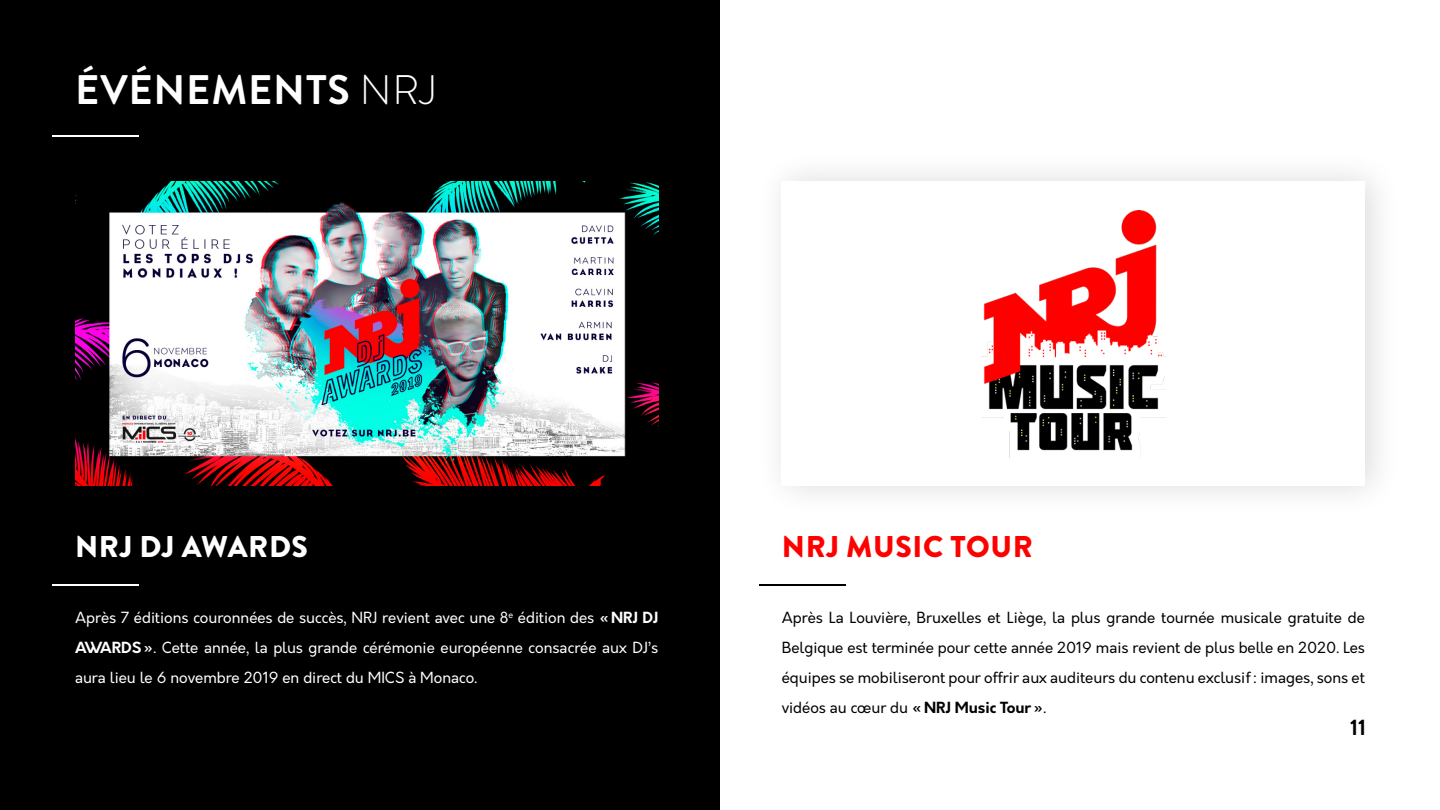
<style>
.page{position:relative;width:1440px;height:810px;background:#fff}
.page>*{position:absolute;margin:0;border:0;box-sizing:border-box;transform-origin:0 0}
.t1{font:700 41.25px "Brandon Grotesque";letter-spacing:.02em;color:#fff}
.t2{font:900 30px "Brandon Grotesque";letter-spacing:.02em;color:#f00}
.t3{font:900 30px "Brandon Grotesque";letter-spacing:.02em;color:#fff}
.t4{font:700 22.5px "Brandon Grotesque";color:#000}
.t5{font:15px/30px "Orkney";color:#000;text-align:justify}
.t6{font:15px/30px "Orkney";color:#fff;text-align:justify}
.s1{font-weight:300}
.s2{font-weight:700}
</style>
<div class="page">
<div style="left:0;top:0;width:720px;height:810px;background:#000"></div>
<hr style="left:52px;top:135px;width:87px;height:2px;background:#fff">
<img style="left:75px;top:182px;width:583px;height:304px">
<div style="left:755px;top:149px;width:647px;height:369px;background:#fafafa"></div>
<div style="left:782px;top:182px;width:583px;height:304px;background:#fff"></div>
<img style="left:982px;top:210px;width:184px;height:248px">
<hr style="left:53px;top:584px;width:86px;height:2px;background:#fff">
<hr style="left:759px;top:584px;width:87px;height:2px;background:#000">
<h1 class="t1" style="left:75px;top:61px;width:362px">ÉVÉNEMENTS <span class="s1">NRJ</span></h1>
<h2 class="t3" style="left:75px;top:525px;width:234px">NRJ DJ AWARDS</h2>
<h2 class="t2" style="left:782px;top:525px;width:252px">NRJ MUSIC TOUR</h2>
<p class="t6" style="left:75px;top:603px;width:585px">Après 7 éditions couronnées de succès, NRJ revient avec une 8<sup>e</sup> édition des <span class="s2">«NRJ DJ AWARDS»</span>. Cette année, la plus grande cérémonie européenne consacrée aux DJ’s aura lieu le 6 novembre 2019 en direct du MICS à Monaco.</p>
<p class="t5" style="left:782px;top:603px;width:585px">Après La Louvière, Bruxelles et Liège, la plus grande tournée musicale gratuite de Belgique est terminée pour cette année 2019 mais revient de plus belle en 2020. Les équipes se mobiliseront pour offrir aux auditeurs du contenu exclusif: images, sons et vidéos au cœur du <span class="s2">«NRJ Music Tour»</span>.</p>
<h3 class="t4" style="left:1350px;top:712px;width:18px">11</h3>
</div>
